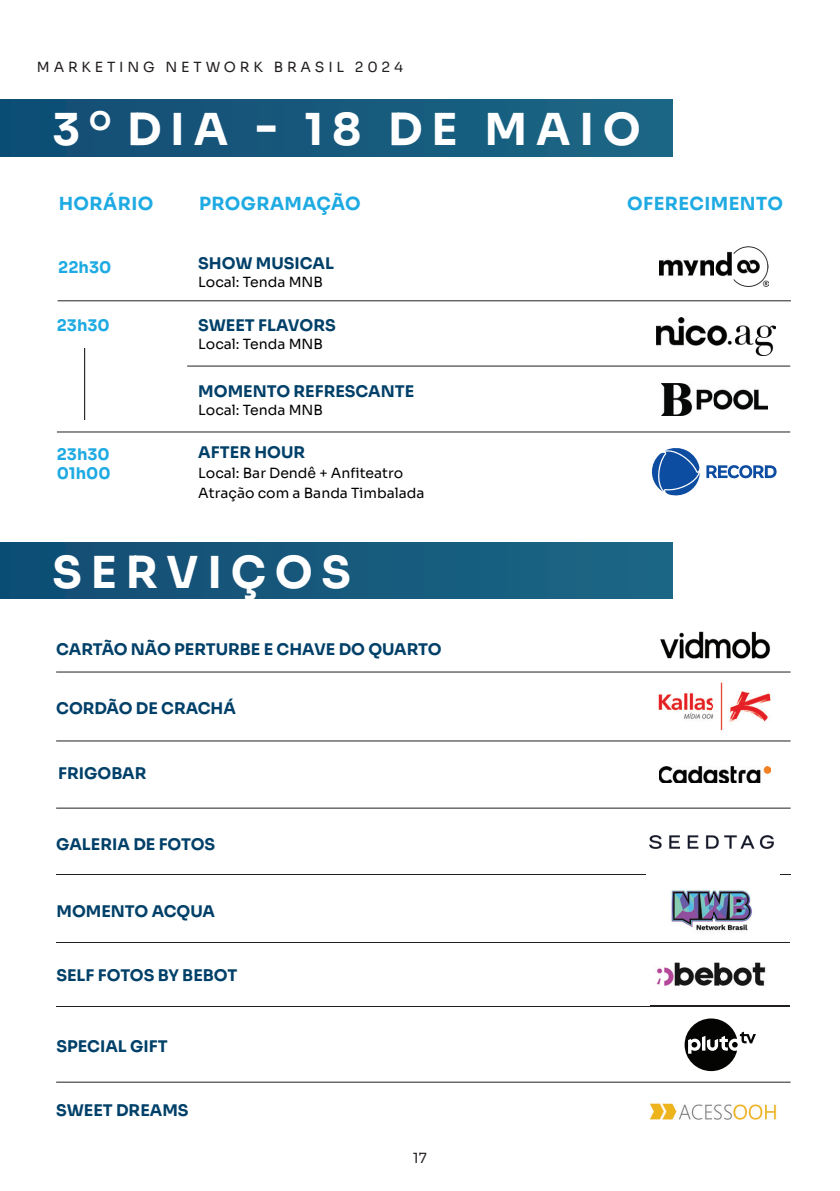
<style>
.page{position:relative;width:840px;height:1191px;background:#fff}
.page>*{position:absolute;margin:0;border:0;box-sizing:border-box;transform-origin:0 0}
.t1{font:700 44px "Sora";letter-spacing:.2em;color:#fff}
.t2{font:700 18px "Sora";letter-spacing:.025em;color:#1eaae2}
.t3{font:700 16px "Sora";color:#004069}
.t4{font:700 16px/19.2px "Sora";color:#1eaae2}
.t5{font:14px/20px "Sora";color:#000}
.t6{font:14px "Sora";letter-spacing:.27em;color:#231f20}
</style>
<div class="page">
<img style="left:0;top:100px;width:671px;height:57px">
<hr style="left:56px;top:740px;width:734px;height:1px;background:#231f20">
<hr style="left:56px;top:807px;width:734px;height:1px;background:#231f20">
<hr style="left:56px;top:1081px;width:734px;height:1px;background:#231f20">
<hr style="left:56px;top:874px;width:734px;height:1px;background:#231f20">
<hr style="left:56px;top:671px;width:734px;height:1px;background:#231f20">
<hr style="left:56px;top:942px;width:733px;height:1px;background:#231f20">
<hr style="left:56px;top:1006px;width:733px;height:1px;background:#231f20">
<img style="left:649px;top:1103px;width:128px;height:17px">
<img style="left:659px;top:766px;width:110px;height:17px">
<img style="left:649px;top:835px;width:124px;height:13px">
<img style="left:671px;top:890px;width:81px;height:41px">
<img style="left:650px;top:962px;width:140px;height:45px">
<img style="left:650px;top:1006px;width:139px;height:1px">
<svg style="left:684px;top:1018px;width:71px;height:53px"></svg>
<img style="left:660px;top:631px;width:111px;height:28px">
<img style="left:658px;top:682px;width:113px;height:49px">
<hr style="left:187px;top:366px;width:602px;height:1px;background:#231f20">
<hr style="left:57px;top:431px;width:732px;height:1px;background:#231f20">
<hr style="left:58px;top:300px;width:732px;height:1px;background:#231f20">
<img style="left:659px;top:247px;width:109px;height:39px">
<img style="left:661px;top:384px;width:106px;height:31px">
<svg style="left:706px;top:465px;width:70px;height:13px"></svg>
<svg style="left:652px;top:448px;width:47px;height:48px"></svg>
<img style="left:656px;top:317px;width:119px;height:38px">
<hr style="left:84px;top:348px;width:1px;height:72px;background:#000">
<img style="left:0;top:542px;width:672px;height:56px">
<p class="t6" style="left:37px;top:56px;width:367px">MARKETING NETWORK BRASIL 2024</p>
<h1 class="t1" style="left:53px;top:93px;width:589px">3 <sup>O</sup> DIA - 18 DE MAIO</h1>
<p class="t2" style="left:59px;top:189px;width:96px">HORÁRIO</p>
<p class="t2" style="left:199px;top:189px;width:163px">PROGRAMAÇÃO</p>
<p class="t2" style="left:626px;top:189px;width:157px">OFERECIMENTO</p>
<p class="t4" style="left:58px;top:257px;width:54px">22h30</p>
<p class="t4" style="left:57px;top:314px;width:54px">23h30</p>
<p class="t4" style="left:57px;top:443px;width:55px">23h30<br>01h00</p>
<p class="t3" style="left:198px;top:250px;width:137px">SHOW MUSICAL</p>
<p class="t5" style="left:198px;top:271px;width:126px">Local: Tenda MNB</p>
<p class="t3" style="left:198px;top:312px;width:139px">SWEET FLAVORS</p>
<p class="t5" style="left:198px;top:332px;width:126px">Local: Tenda MNB</p>
<p class="t3" style="left:198px;top:378px;width:217px">MOMENTO REFRESCANTE</p>
<p class="t5" style="left:198px;top:398px;width:126px">Local: Tenda MNB</p>
<p class="t3" style="left:198px;top:439px;width:108px">AFTER HOUR</p>
<p class="t5" style="left:198px;top:462px;width:227px">Local: Bar Dendê + Anfiteatro<br>Atração com a Banda Timbalada</p>
<h1 class="t1" style="left:53px;top:536px;width:300px">SERVIÇOS</h1>
<p class="t3" style="left:56px;top:636px;width:386px">CARTÃO NÃO PERTURBE E CHAVE DO QUARTO</p>
<p class="t3" style="left:56px;top:694px;width:181px">CORDÃO DE CRACHÁ</p>
<p class="t3" style="left:58px;top:760px;width:90px">FRIGOBAR</p>
<p class="t3" style="left:56px;top:830px;width:160px">GALERIA DE FOTOS</p>
<p class="t3" style="left:56px;top:897px;width:160px">MOMENTO ACQUA</p>
<p class="t3" style="left:56px;top:962px;width:182px">SELF FOTOS BY BEBOT</p>
<p class="t3" style="left:56px;top:1032px;width:113px">SPECIAL GIFT</p>
<p class="t3" style="left:56px;top:1097px;width:134px">SWEET DREAMS</p>
<p class="t6" style="left:412px;top:1146px;width:15px">17</p>
</div>
